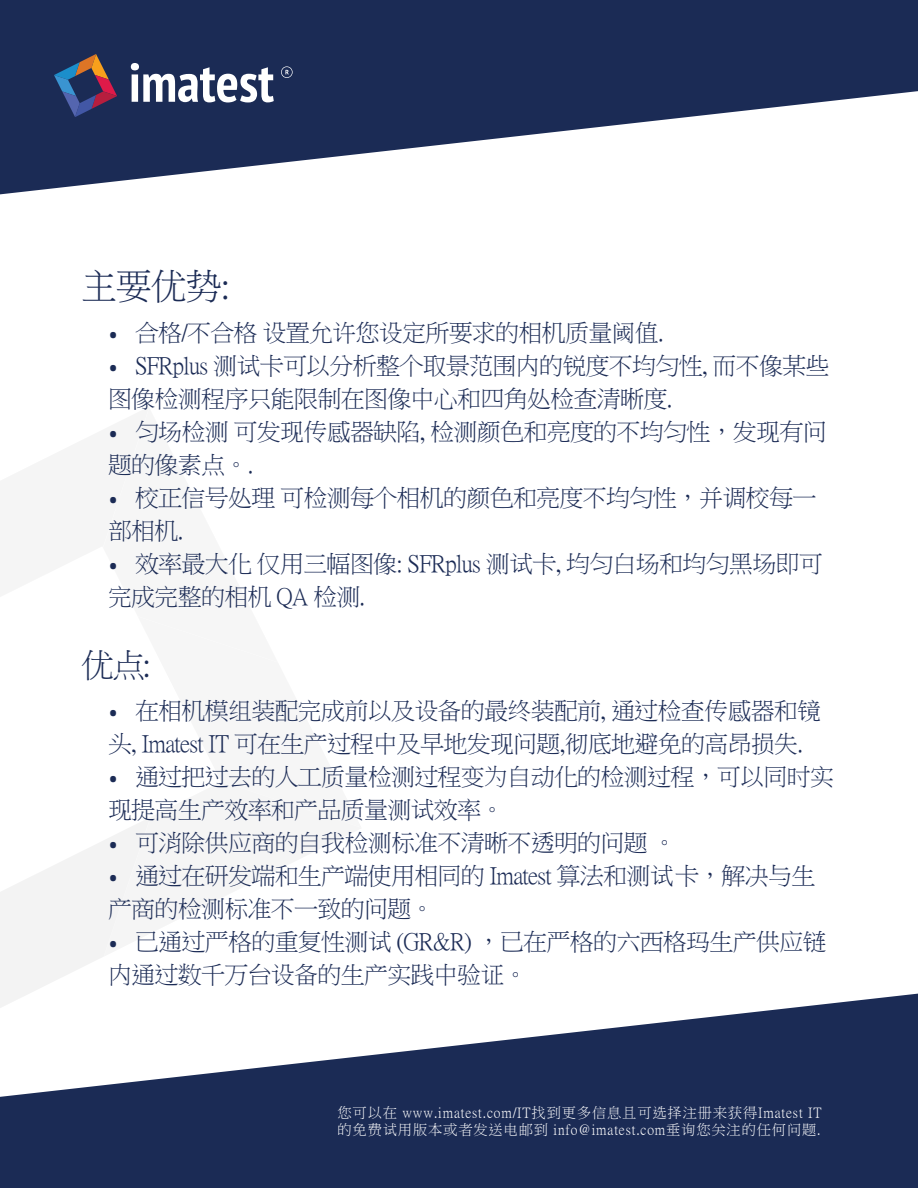
<style>
.page{position:relative;width:918px;height:1188px;background:#fff}
.page>*{position:absolute;margin:0;border:0;box-sizing:border-box;transform-origin:0 0}
.SubHeader{font:36px "P Ming Li U";color:#1b2b55}
.SubHeader-2{font:33px "P Ming Li U";color:#1b2b55}
.t1{font:24px/33px "P Ming Li U";letter-spacing:-.03em;color:#1b2b55}
.t2{font:14.25px/17.1px "P Ming Li U";letter-spacing:.06em;color:#fff}
.s1{font-family:"Open Sans";font-size:27px}
</style>
<div class="page">
<svg style="left:0;top:818px;width:150px;height:175px"></svg>
<svg style="left:0;top:0;width:918px;height:195px;fill:#1b2b55"></svg>
<svg style="left:54px;top:54px;width:63px;height:63px;background:#454061"></svg>
<svg style="left:131px;top:63px;width:143px;height:39px"></svg>
<svg style="left:281px;top:66px;width:12px;height:12px"></svg>
<svg style="left:0;top:993px;width:918px;height:195px;fill:#1b2b55"></svg>
<p class="SubHeader" style="left:81px;top:268px;width:151px">主要优势:</p>
<p class="t1" style="left:108px;top:317px;width:557px"><span class="s1">•</span> 合格/不合格 设置允许您设定所要求的相机质量阈值.</p>
<p class="t1" style="left:108px;top:350px;width:723px"><span class="s1">•</span> SFRplus 测试卡可以分析整个取景范围内的锐度不均匀性, 而不像某些图像检测程序只能限制在图像中心和四角处检查清晰度.</p>
<p class="t1" style="left:108px;top:416px;width:720px"><span class="s1">•</span> 匀场检测 可发现传感器缺陷, 检测颜色和亮度的不均匀性，发现有问题的像素点。.</p>
<p class="t1" style="left:108px;top:482px;width:710px"><span class="s1">•</span> 校正信号处理 可检测每个相机的颜色和亮度不均匀性，并调校每一部相机.</p>
<p class="t1" style="left:108px;top:548px;width:716px"><span class="s1">•</span> 效率最大化 仅用三幅图像: SFRplus 测试卡, 均匀白场和均匀黑场即可完成完整的相机 QA 检测.</p>
<p class="SubHeader-2" style="left:81px;top:649px;width:72px">优点:</p>
<p class="t1" style="left:108px;top:695px;width:715px"><span class="s1">•</span> 在相机模组装配完成前以及设备的最终装配前, 通过检查传感器和镜头, Imatest IT 可在生产过程中及早地发现问题,彻底地避免的高昂损失.</p>
<p class="t1" style="left:108px;top:761px;width:728px"><span class="s1">•</span> 通过把过去的人工质量检测过程变为自动化的检测过程，可以同时实现提高生产效率和产品质量测试效率。</p>
<p class="t1" style="left:108px;top:827px;width:570px"><span class="s1">•</span> 可消除供应商的自我检测标准不清晰不透明的问题 。</p>
<p class="t1" style="left:108px;top:860px;width:709px"><span class="s1">•</span> 通过在研发端和生产端使用相同的 Imatest 算法和测试卡，解决与生产商的检测标准不一致的问题。</p>
<p class="t1" style="left:108px;top:926px;width:720px"><span class="s1">•</span> 已通过严格的重复性测试 (GR&amp;R) ，已在严格的六西格玛生产供应链内通过数千万台设备的生产实践中验证。</p>
<p class="t2" style="left:338px;top:1104px;width:486px">您可以在 www.imatest.com/IT找到更多信息且可选择注册来获得Imatest IT的免费试用版本或者发送电邮到 info@imatest.com垂询您关注的任何问题.</p>
</div>
